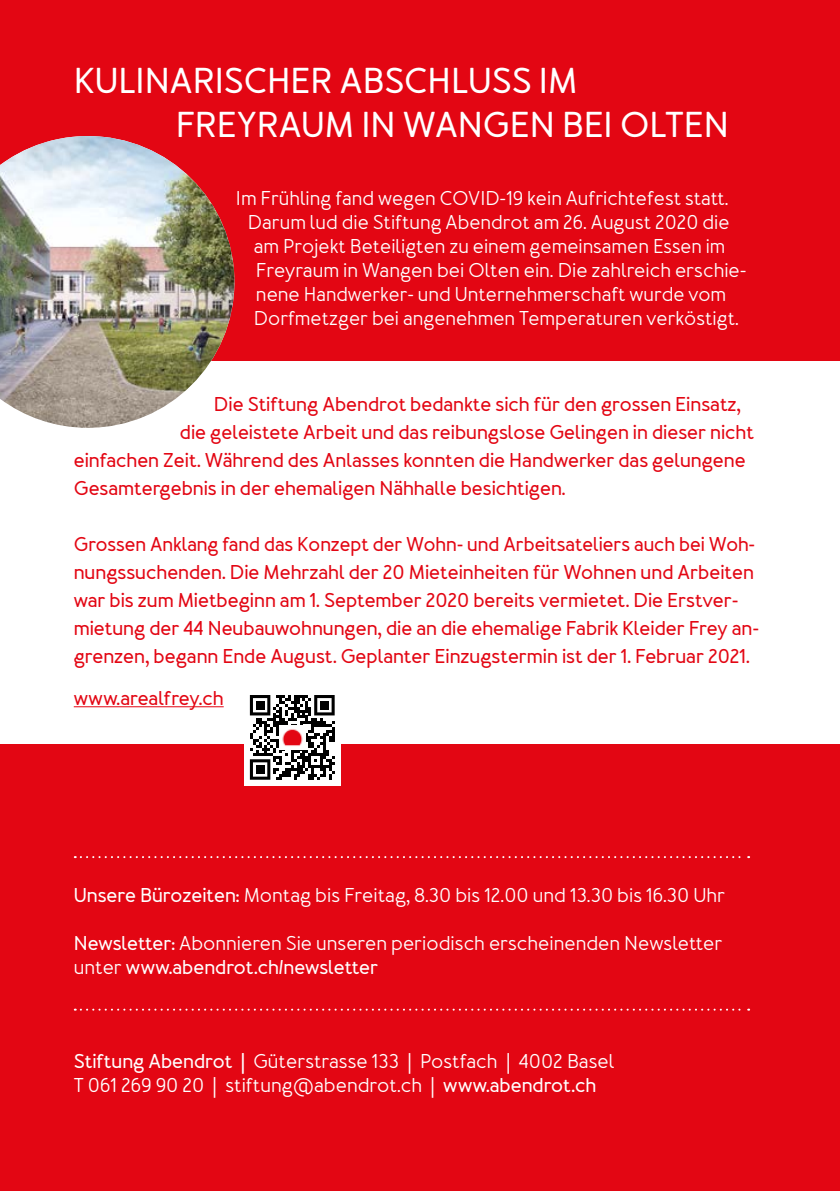
<style>
.page{position:relative;width:840px;height:1191px;background:#fff}
.page>*{position:absolute;margin:0;border:0;box-sizing:border-box;transform-origin:0 0}
.t1{font:700 36px/44px "Merlo Round";color:#fff}
.t2{font:700 20px/28px "Merlo Round";color:#e30613}
.t3{font:500 20px/24px "Merlo Round";color:#fff}
.s1{font-weight:700}
</style>
<div class="page">
<div style="left:0;top:0;width:839px;height:1191px;background:#e30613"></div>
<div style="left:0;top:362px;width:839px;height:382px;background:#fff"></div>
<hr style="left:74px;top:706px;width:149px;height:1px;background:#e30613">
<img style="left:0;top:136px;width:234px;height:292px">
<svg style="left:75px;top:856px;width:673px;height:2px"></svg>
<svg style="left:75px;top:1008px;width:673px;height:2px"></svg>
<div style="left:244px;top:689px;width:96px;height:96px;background:#fff"></div>
<svg style="left:250px;top:695px;width:84px;height:84px"></svg>
<div style="left:255px;top:701px;width:9px;height:8px;background:#000"></div>
<div style="left:320px;top:701px;width:8px;height:8px;background:#000"></div>
<div style="left:255px;top:765px;width:9px;height:9px;background:#000"></div>
<img style="left:279px;top:725px;width:26px;height:24px">
<h1 class="t1" style="left:176px;top:61px;width:554px;text-indent:-102px">KULINARISCHER ABSCHLUSS IM<br>FREYRAUM IN WANGEN BEI OLTEN</h1>
<p class="t3" style="left:236px;top:187px;width:494px">Im Frühling fand wegen COVID-19 kein Aufrichtefest statt.</p>
<p class="t3" style="left:248px;top:211px;width:483px">Darum lud die Stiftung Abendrot am 26. August 2020 die</p>
<p class="t3" style="left:254px;top:235px;width:472px">am Projekt Beteiligten zu einem gemeinsamen Essen im</p>
<p class="t3" style="left:256px;top:259px;width:492px">Freyraum in Wangen bei Olten ein. Die zahlreich erschie-</p>
<p class="t3" style="left:256px;top:283px;width:471px">nene Handwerker- und Unternehmerschaft wurde vom</p>
<p class="t3" style="left:254px;top:307px;width:486px">Dorfmetzger bei angenehmen Temperaturen verköstigt.</p>
<p class="t2" style="left:214px;top:391px;width:528px">Die Stiftung Abendrot bedankte sich für den grossen Einsatz,</p>
<p class="t2" style="left:180px;top:419px;width:575px">die geleistete Arbeit und das reibungslose Gelingen in dieser nicht</p>
<p class="t2" style="left:74px;top:447px;width:673px">einfachen Zeit. Während des Anlasses konnten die Handwerker das gelungene</p>
<p class="t2" style="left:74px;top:475px;width:493px">Gesamtergebnis in der ehemaligen Nähhalle besichtigen.</p>
<p class="t2" style="left:74px;top:531px;width:686px">Grossen Anklang fand das Konzept der Wohn- und Arbeitsateliers auch bei Woh&shy;nungssuchenden. Die Mehrzahl der 20 Mieteinheiten für Wohnen und Arbeiten war bis zum Mietbeginn am 1. September 2020 bereits vermietet. Die Erstver&shy;mietung der 44 Neubauwohnungen, die an die ehemalige Fabrik Kleider Frey an&shy;grenzen, begann Ende August. Geplanter Einzugstermin ist der 1. Februar 2021.</p>
<p class="t2" style="left:74px;top:685px;width:151px">www.arealfrey.ch</p>
<p class="t3" style="left:74px;top:884px;width:652px"><span class="s1">Unsere Bürozeiten:</span> Montag bis Freitag, 8.30 bis 12.00 und 13.30 bis 16.30 Uhr</p>
<p class="t3" style="left:74px;top:932px;width:650px"><span class="s1">Newsletter:</span> Abonnieren Sie unseren periodisch erscheinenden Newsletter unter <span class="s1">www.abendrot.ch/newsletter</span></p>
<p class="t3" style="left:74px;top:1049px;width:541px"><span class="s1">Stiftung Abendrot |</span> Güterstrasse 133 | Postfach | 4002 Basel<br>T 061 269 90 20 | stiftung@abendrot.ch | <span class="s1">www.abendrot.ch</span></p>
</div>
